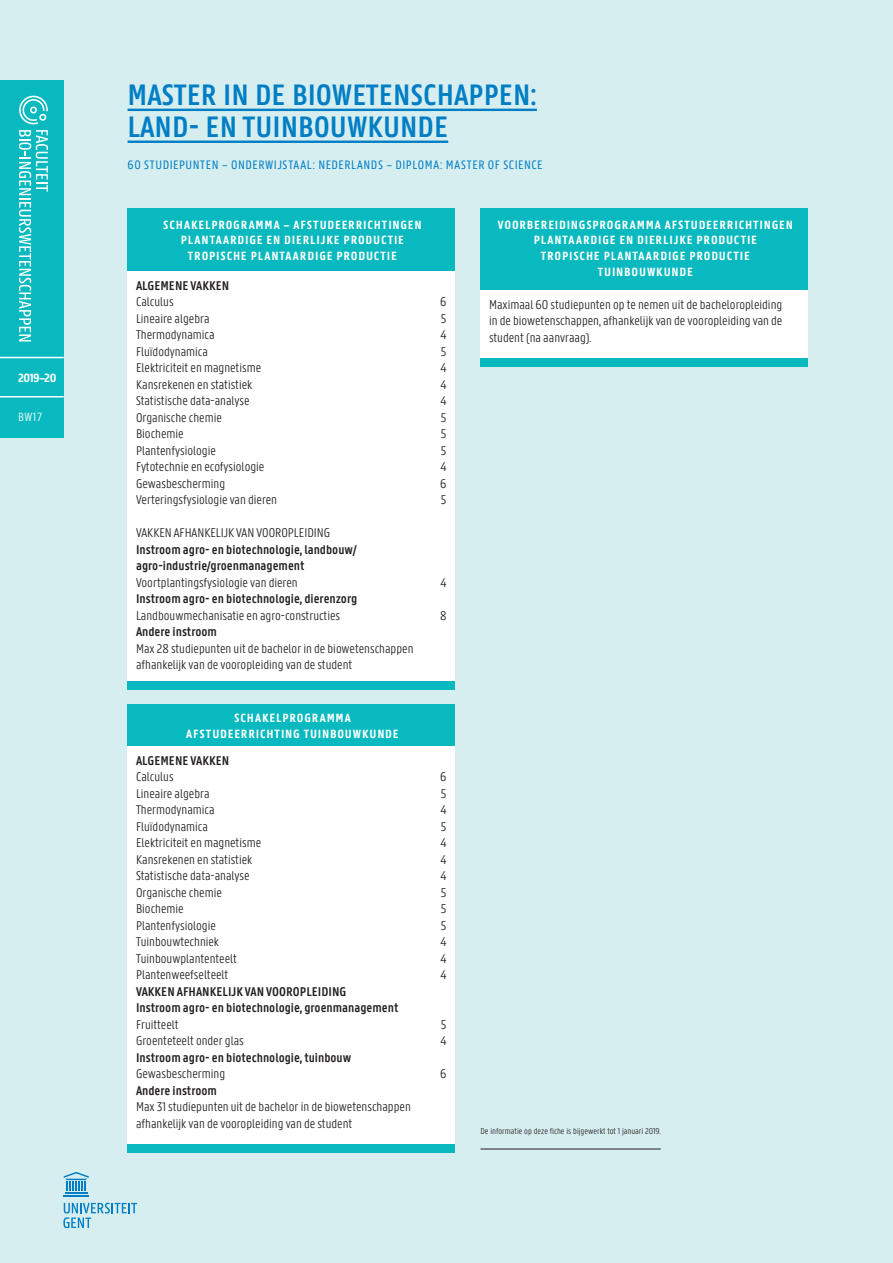
<style>
.page{position:relative;width:893px;height:1263px;background:#d6eeef}
.page>*{position:absolute;margin:0;border:0;box-sizing:border-box;transform-origin:0 0}
.t1{font:600 31.5px/32px "Panno Text";color:#007ec5}
.t2{font:300 13.5px/16.5px "Panno Text";color:#231f20}
.t3{font:600 13.5px/16.5px "Panno Text";color:#231f20}
.t4{font:13.05px "Panno Text";letter-spacing:.04em;color:#007ec5}
.t5{font:700 12.75px/15.8px "Panno Text";letter-spacing:.06em;color:#fff;text-align:center}
.t6{font:300 12.75px "Panno Text";color:#fff}
.t7{font:300 9px "Panno Text";color:#231f20}
</style>
<div class="page">
<hr style="left:65px;top:1192px;width:22px;height:2px;background:#007ec5">
<hr style="left:64px;top:1195px;width:25px;height:2px;background:#007ec5">
<svg style="left:64px;top:1172px;width:25px;height:19px"></svg>
<svg style="left:63px;top:1203px;width:74px;height:25px"></svg>
<div style="left:0;top:80px;width:64px;height:357px;background:#08babf"></div>
<svg style="left:19px;top:130px;width:29px;height:211px"></svg>
<svg style="left:19px;top:96px;width:29px;height:28px"></svg>
<hr style="left:0;top:357px;width:64px;height:1px;background:#fff">
<hr style="left:0;top:396px;width:64px;height:1px;background:#fff">
<hr style="left:128px;top:109px;width:409px;height:2px;background:#007ec5">
<hr style="left:128px;top:141px;width:320px;height:2px;background:#007ec5">
<div style="left:128px;top:208px;width:327px;height:63px;background:#08babf"></div>
<div style="left:128px;top:271px;width:327px;height:410px;background:#fff"></div>
<div style="left:128px;top:681px;width:327px;height:8px;background:#08babf"></div>
<div style="left:480px;top:208px;width:328px;height:82px;background:#08babf"></div>
<div style="left:480px;top:290px;width:328px;height:68px;background:#fff"></div>
<div style="left:480px;top:358px;width:328px;height:8px;background:#08babf"></div>
<div style="left:128px;top:704px;width:327px;height:42px;background:#08babf"></div>
<div style="left:128px;top:746px;width:327px;height:398px;background:#fff"></div>
<div style="left:128px;top:1144px;width:327px;height:8px;background:#08babf"></div>
<hr style="left:480px;top:1149px;width:181px;height:1px;background:#231f20">
<p class="t5" style="left:18px;top:369px;width:40px">2019–20</p>
<p class="t6" style="left:18px;top:410px;width:26px">BW17</p>
<h1 class="t1" style="left:128px;top:79px;width:411px">MASTER IN DE BIOWETENSCHAPPEN:<br>LAND- EN TUINBOUWKUNDE</h1>
<p class="t4" style="left:128px;top:158px;width:417px">60 STUDIEPUNTEN – ONDERWIJSTAAL: NEDERLANDS – DIPLOMA: MASTER OF SCIENCE</p>
<p class="t5" style="left:163px;top:217px;width:260px">SCHAKELPROGRAMMA – AFSTUDEERRICHTINGEN<br>PLANTAARDIGE EN DIERLIJKE PRODUCTIE<br>TROPISCHE PLANTAARDIGE PRODUCTIE</p>
<p class="t3" style="left:136px;top:277px;width:95px">ALGEMENE VAKKEN</p>
<p class="t2" style="left:136px;top:294px;width:39px">Calculus</p>
<p class="t2" style="left:440px;top:294px;width:8px">6</p>
<p class="t2" style="left:136px;top:310px;width:75px">Lineaire algebra</p>
<p class="t2" style="left:441px;top:310px;width:7px">5</p>
<p class="t2" style="left:136px;top:327px;width:80px">Thermodynamica</p>
<p class="t2" style="left:441px;top:327px;width:7px">4</p>
<p class="t2" style="left:136px;top:343px;width:73px">Fluïdodynamica</p>
<p class="t2" style="left:441px;top:343px;width:7px">5</p>
<p class="t2" style="left:136px;top:360px;width:127px">Elektriciteit en magnetisme</p>
<p class="t2" style="left:441px;top:360px;width:7px">4</p>
<p class="t2" style="left:136px;top:376px;width:118px">Kansrekenen en statistiek</p>
<p class="t2" style="left:441px;top:376px;width:7px">4</p>
<p class="t2" style="left:136px;top:393px;width:115px">Statistische data-analyse</p>
<p class="t2" style="left:441px;top:393px;width:7px">4</p>
<p class="t2" style="left:136px;top:409px;width:87px">Organische chemie</p>
<p class="t2" style="left:441px;top:409px;width:7px">5</p>
<p class="t2" style="left:136px;top:426px;width:49px">Biochemie</p>
<p class="t2" style="left:441px;top:426px;width:7px">5</p>
<p class="t2" style="left:136px;top:442px;width:81px">Plantenfysiologie</p>
<p class="t2" style="left:441px;top:442px;width:7px">5</p>
<p class="t2" style="left:136px;top:459px;width:130px">Fytotechnie en ecofysiologie</p>
<p class="t2" style="left:441px;top:459px;width:7px">4</p>
<p class="t2" style="left:136px;top:475px;width:91px">Gewasbescherming</p>
<p class="t2" style="left:440px;top:475px;width:8px">6</p>
<p class="t2" style="left:136px;top:492px;width:143px">Verteringsfysiologie van dieren</p>
<p class="t2" style="left:441px;top:492px;width:7px">5</p>
<p class="t2" style="left:136px;top:525px;width:196px">VAKKEN AFHANKELIJK VAN VOOROPLEIDING</p>
<p class="t3" style="left:136px;top:541px;width:222px">Instroom agro- en biotechnologie, landbouw/ agro-industrie/groenmanagement</p>
<p class="t2" style="left:136px;top:574px;width:163px">Voortplantingsfysiologie van dieren</p>
<p class="t2" style="left:441px;top:574px;width:7px">4</p>
<p class="t3" style="left:136px;top:590px;width:223px">Instroom agro- en biotechnologie, dierenzorg</p>
<p class="t2" style="left:136px;top:607px;width:206px">Landbouwmechanisatie en agro-constructies</p>
<p class="t2" style="left:440px;top:607px;width:8px">8</p>
<p class="t3" style="left:136px;top:623px;width:82px">Andere instroom</p>
<p class="t2" style="left:136px;top:640px;width:279px">Max 28 studiepunten uit de bachelor in de biowetenschappen afhankelijk van de vooropleiding van de student</p>
<p class="t5" style="left:186px;top:710px;width:214px">SCHAKELPROGRAMMA<br>AFSTUDEERRICHTING TUINBOUWKUNDE</p>
<p class="t3" style="left:136px;top:752px;width:95px">ALGEMENE VAKKEN</p>
<p class="t2" style="left:136px;top:769px;width:39px">Calculus</p>
<p class="t2" style="left:440px;top:769px;width:8px">6</p>
<p class="t2" style="left:136px;top:786px;width:75px">Lineaire algebra</p>
<p class="t2" style="left:441px;top:786px;width:7px">5</p>
<p class="t2" style="left:136px;top:802px;width:80px">Thermodynamica</p>
<p class="t2" style="left:441px;top:802px;width:7px">4</p>
<p class="t2" style="left:136px;top:819px;width:73px">Fluïdodynamica</p>
<p class="t2" style="left:441px;top:819px;width:7px">5</p>
<p class="t2" style="left:136px;top:835px;width:127px">Elektriciteit en magnetisme</p>
<p class="t2" style="left:441px;top:835px;width:7px">4</p>
<p class="t2" style="left:136px;top:852px;width:118px">Kansrekenen en statistiek</p>
<p class="t2" style="left:441px;top:852px;width:7px">4</p>
<p class="t2" style="left:136px;top:868px;width:115px">Statistische data-analyse</p>
<p class="t2" style="left:441px;top:868px;width:7px">4</p>
<p class="t2" style="left:136px;top:885px;width:87px">Organische chemie</p>
<p class="t2" style="left:441px;top:885px;width:7px">5</p>
<p class="t2" style="left:136px;top:901px;width:49px">Biochemie</p>
<p class="t2" style="left:441px;top:901px;width:7px">5</p>
<p class="t2" style="left:136px;top:918px;width:81px">Plantenfysiologie</p>
<p class="t2" style="left:441px;top:918px;width:7px">5</p>
<p class="t2" style="left:136px;top:934px;width:85px">Tuinbouwtechniek</p>
<p class="t2" style="left:441px;top:934px;width:7px">4</p>
<p class="t2" style="left:136px;top:951px;width:102px">Tuinbouwplantenteelt</p>
<p class="t2" style="left:441px;top:951px;width:7px">4</p>
<p class="t2" style="left:136px;top:967px;width:94px">Plantenweefselteelt</p>
<p class="t2" style="left:441px;top:967px;width:7px">4</p>
<p class="t3" style="left:136px;top:983px;width:264px">VAKKEN AFHANKELIJK VAN VOOROPLEIDING<br>Instroom agro- en biotechnologie, groenmanagement</p>
<p class="t2" style="left:136px;top:1017px;width:44px">Fruitteelt</p>
<p class="t2" style="left:441px;top:1017px;width:7px">5</p>
<p class="t2" style="left:136px;top:1033px;width:109px">Groenteteelt onder glas</p>
<p class="t2" style="left:441px;top:1033px;width:7px">4</p>
<p class="t3" style="left:136px;top:1049px;width:217px">Instroom agro- en biotechnologie, tuinbouw</p>
<p class="t2" style="left:136px;top:1066px;width:91px">Gewasbescherming</p>
<p class="t2" style="left:440px;top:1066px;width:8px">6</p>
<p class="t3" style="left:136px;top:1082px;width:82px">Andere instroom</p>
<p class="t2" style="left:136px;top:1099px;width:276px">Max 31 studiepunten uit de bachelor in de biowetenschappen afhankelijk van de vooropleiding van de student</p>
<p class="t5" style="left:498px;top:217px;width:296px">VOORBEREIDINGSPROGRAMMA AFSTUDEERRICHTINGEN PLANTAARDIGE EN DIERLIJKE PRODUCTIE<br>TROPISCHE PLANTAARDIGE PRODUCTIE TUINBOUWKUNDE</p>
<p class="t2" style="left:489px;top:296px;width:295px;text-align:justify">Maximaal 60 studiepunten op te nemen uit de bacheloropleiding in de biowetenschappen, afhankelijk van de vooropleiding van de student (na aanvraag).</p>
<p class="t7" style="left:480px;top:1126px;width:182px">De informatie op deze fiche is bijgewerkt tot 1 januari 2019.</p>
</div>
